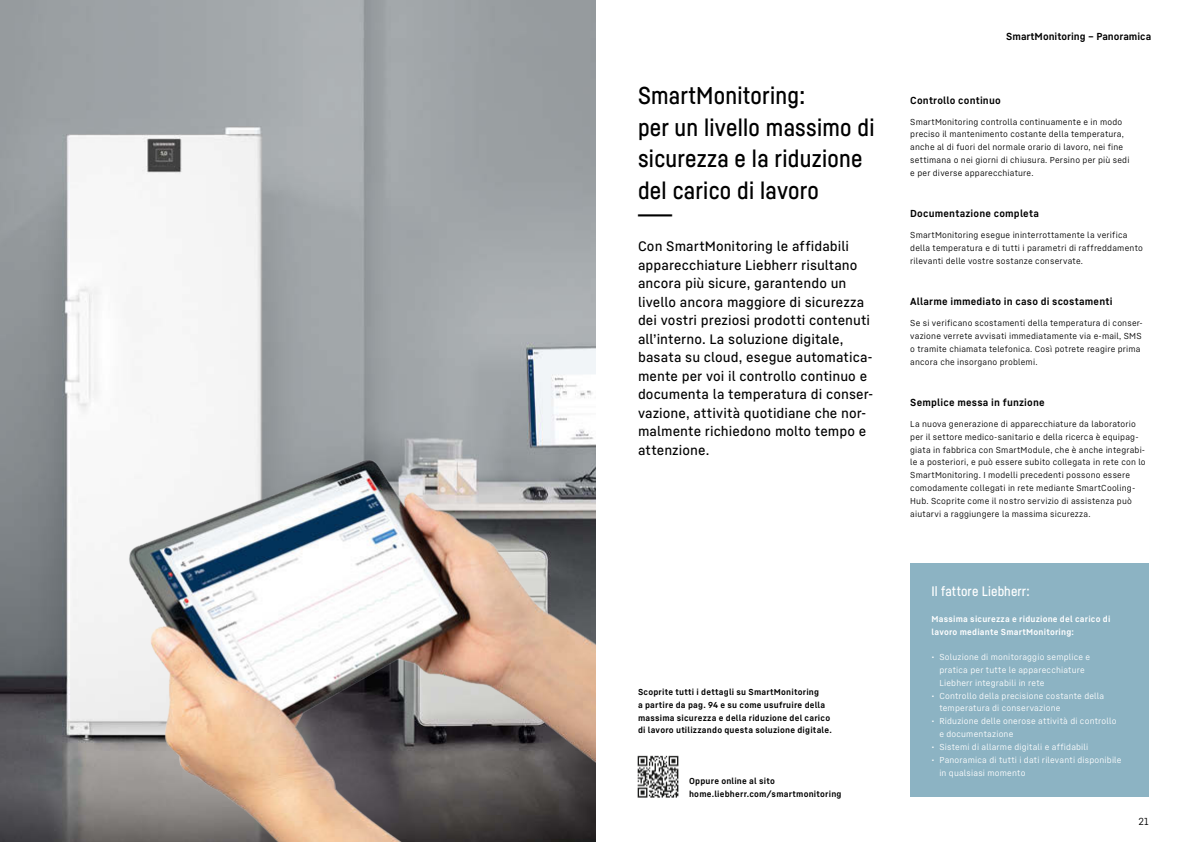
<style>
.page{position:relative;width:1191px;height:842px;background:#fff}
.page>*{position:absolute;margin:0;border:0;box-sizing:border-box;transform-origin:0 0}
.t1{font:24px/31.5px "Liebherr Head Regular 2";letter-spacing:.01em;color:#000}
.t2{font:500 13.5px/18.5px "Liebherr Text";letter-spacing:.005em;color:#000}
.t3{font:13.5px "Liebherr Head Regular 2";letter-spacing:.01em;color:#fff}
.t4{font:700 10px "Liebherr Text";letter-spacing:.015em;color:#000}
.t5{font:10px "Liebherr Text Regular 2";color:#000}
.t6{font:8.5px/12.8px "Liebherr Text Regular 2";letter-spacing:.02em;color:#000}
.t7{font:8.5px/12.8px "Liebherr Text Regular 2";letter-spacing:.02em;color:#fff}
.t8{font:700 8.5px/12.8px "Liebherr Text";letter-spacing:.025em;color:#000}
.t9{font:700 8.5px/12.8px "Liebherr Text";letter-spacing:.025em;color:#fff}
</style>
<div class="page">
<img style="left:0;top:0;width:595px;height:388px">
<img style="left:0;top:388px;width:595px;height:454px">
<img style="left:637px;top:755px;width:42px;height:43px">
<div style="left:910px;top:564px;width:238px;height:233px;background:#8cb3c3"></div>
<h1 class="t1" style="left:638px;top:79px;width:238px">SmartMonitoring:<br>per un livello massimo di sicurezza e la riduzione del carico di lavoro<br>---</h1>
<p class="t2" style="left:638px;top:237px;width:237px">Con SmartMonitoring le affidabili apparecchiature Liebherr risultano ancora più sicure, garantendo un livello ancora maggiore di sicurezza dei vostri preziosi prodotti contenuti all’interno. La soluzione digitale, basata su cloud, esegue automatica&shy;mente per voi il controllo continuo e documenta la temperatura di conser&shy;vazione, attività quotidiane che nor&shy;malmente richiedono molto tempo e attenzione.</p>
<p class="t8" style="left:638px;top:685px;width:195px">Scoprite tutti i dettagli su SmartMonitoring<br>a partire da pag. 94 e su come usufruire della massima sicurezza e della riduzione del carico di lavoro utilizzando questa soluzione digitale.</p>
<p class="t8" style="left:689px;top:774px;width:154px">Oppure online al sito home.liebherr.com/smartmonitoring</p>
<p class="t4" style="left:1006px;top:30px;width:146px">SmartMonitoring – Panoramica</p>
<p class="t4" style="left:910px;top:93px;width:92px">Controllo continuo</p>
<p class="t6" style="left:910px;top:115px;width:221px">SmartMonitoring controlla continuamente e in modo preciso il mantenimento costante della temperatura, anche al di fuori del normale orario di lavoro, nei fine settimana o nei giorni di chiusura. Persino per più sedi e per diverse apparecchiature.</p>
<p class="t4" style="left:910px;top:207px;width:130px">Documentazione completa</p>
<p class="t6" style="left:910px;top:228px;width:234px">SmartMonitoring esegue ininterrottamente la verifica della temperatura e di tutti i parametri di raffreddamento rilevanti delle vostre sostanze conservate.</p>
<p class="t4" style="left:910px;top:295px;width:204px">Allarme immediato in caso di scostamenti</p>
<p class="t6" style="left:910px;top:316px;width:234px">Se si verificano scostamenti della temperatura di conser&shy;vazione verrete avvisati immediatamente via e-mail, SMS o tramite chiamata telefonica. Così potrete reagire prima ancora che insorgano problemi.</p>
<p class="t4" style="left:910px;top:396px;width:136px">Semplice messa in funzione</p>
<p class="t6" style="left:910px;top:417px;width:237px">La nuova generazione di apparecchiature da laboratorio per il settore medico-sanitario e della ricerca è equipag&shy;giata in fabbrica con SmartModule, che è anche integrabi&shy;le a posteriori, e può essere subito collegata in rete con lo SmartMonitoring. I modelli precedenti possono essere comodamente collegati in rete mediante SmartCooling-Hub. Scoprite come il nostro servizio di assistenza può aiutarvi a raggiungere la massima sicurezza.</p>
<h2 class="t3" style="left:931px;top:583px;width:100px">Il fattore Liebherr:</h2>
<p class="t9" style="left:931px;top:612px;width:180px">Massima sicurezza e riduzione del carico di lavoro mediante SmartMonitoring:</p>
<p class="t7" style="left:939px;top:650px;width:152px;text-indent:-8px">• Soluzione di monitoraggio semplice e pratica per tutte le apparecchiature<br>Liebherr integrabili in rete</p>
<p class="t7" style="left:939px;top:689px;width:166px;text-indent:-8px">• Controllo della precisione costante della temperatura di conservazione</p>
<p class="t7" style="left:939px;top:714px;width:179px;text-indent:-8px">• Riduzione delle onerose attività di controllo e documentazione</p>
<p class="t7" style="left:931px;top:740px;width:158px">• Sistemi di allarme digitali e affidabili</p>
<p class="t7" style="left:939px;top:753px;width:184px;text-indent:-8px">• Panoramica di tutti i dati rilevanti disponibile in qualsiasi momento</p>
<p class="t5" style="left:1138px;top:815px;width:11px">21</p>
</div>
